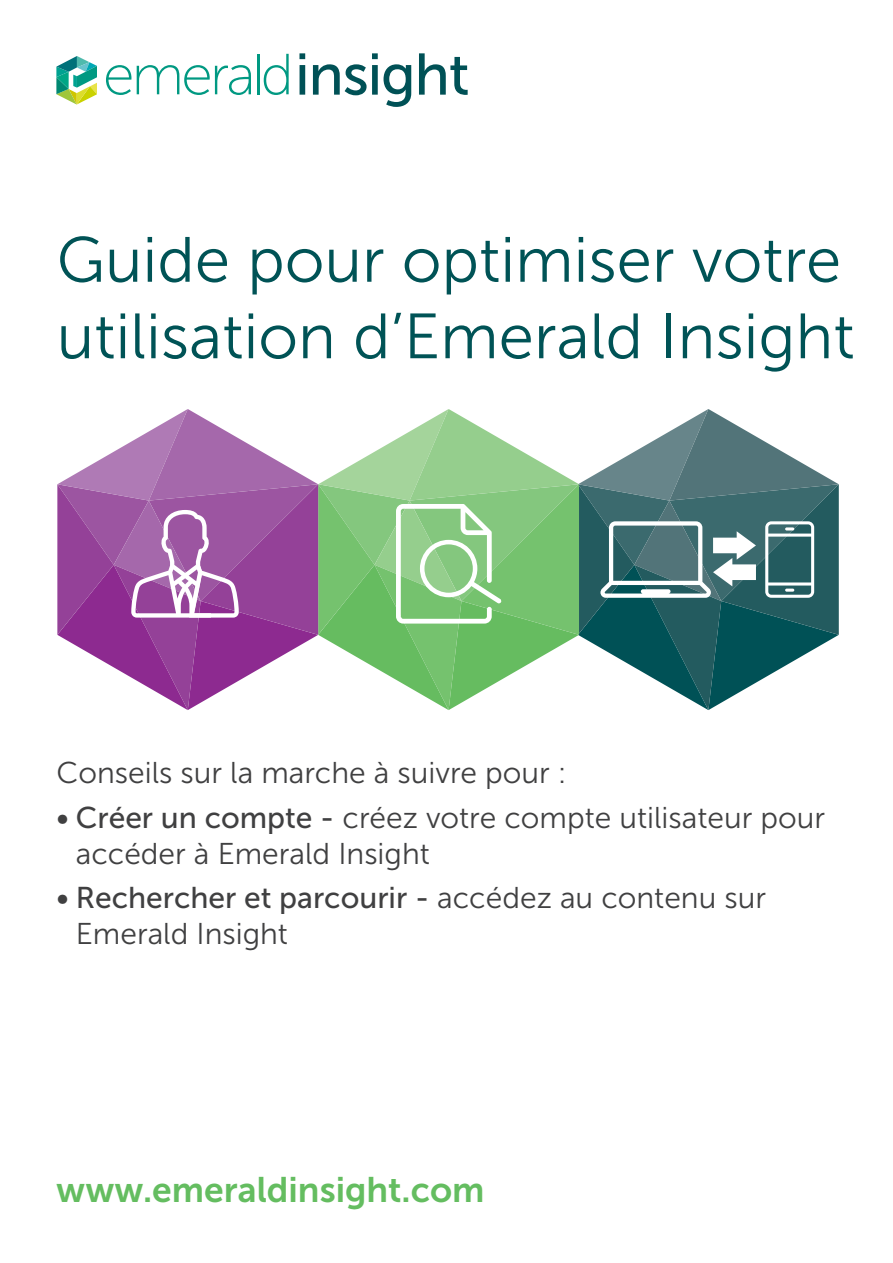
<style>
.page{position:relative;width:893px;height:1263px;background:#fff}
.page>*{position:absolute;margin:0;border:0;box-sizing:border-box;transform-origin:0 0}
.t1{font:63.75px/76.5px "Museo Sans 300";color:#005356}
.t2{font:35.4px "Museo Sans 700";color:#64bd60}
.t3{font:30px/36px "Museo Sans 300";color:#404041}
.t4{font:30px "Museo Sans 500";color:#404041}
.s1{font-family:"Museo Sans 500"}
.s2{font-family:"Museo Sans 300"}
</style>
<div class="page">
<svg style="left:106px;top:65px;width:25px;height:30px"></svg>
<svg style="left:137px;top:65px;width:114px;height:30px"></svg>
<hr style="left:257px;top:54px;width:2px;height:40px;background:#009982">
<svg style="left:264px;top:54px;width:25px;height:41px"></svg>
<svg style="left:56px;top:56px;width:41px;height:49px"></svg>
<svg style="left:299px;top:53px;width:169px;height:54px"></svg>
<svg style="left:57px;top:409px;width:782px;height:301px"></svg>
<h1 class="t1" style="left:57px;top:228px;width:799px">Guide pour optimiser votre utilisation d’Emerald Insight</h1>
<p class="t3" style="left:57px;top:758px;width:511px">Conseils sur la marche à suivre pour :</p>
<p class="t3" style="left:76px;top:802px;width:751px;text-indent:-19px"><span class="s1">• Créer un compte -</span> créez votre compte utilisateur pour accéder à Emerald Insight</p>
<p class="t4" style="left:57px;top:887px;width:711px">• Rechercher et parcourir - <span class="s2">accédez au contenu sur</span></p>
<p class="t3" style="left:76px;top:919px;width:214px">Emerald Insight</p>
<p class="t2" style="left:56px;top:1177px;width:430px">www.emeraldinsight.com</p>
</div>
